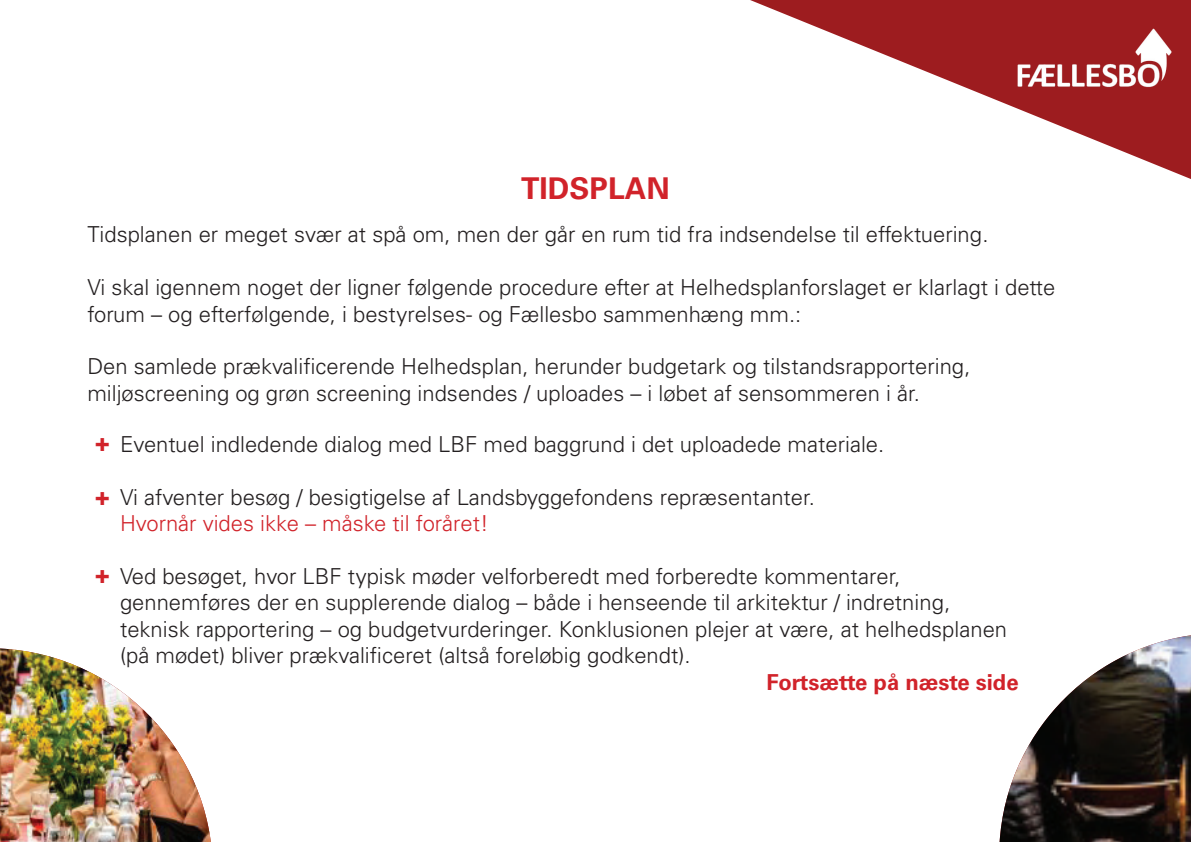
<style>
.page{position:relative;width:1191px;height:842px;background:#fff}
.page>*{position:absolute;margin:0;border:0;box-sizing:border-box;transform-origin:0 0}
.t1{font:700 30px "Univers LT";color:#d1232a}
.t2{font:300 22px/26.4px "Univers LT";color:#231f20}
.t3{font:700 22px "Univers LT";color:#d1232a}
.s1{font-weight:900;font-size:24px;color:#d1232a}
.s2{color:#d1232a}
</style>
<div class="page">
<svg style="left:750px;top:0;width:441px;height:179px"></svg>
<img style="left:1005px;top:2px;width:176px;height:118px">
<img style="left:999px;top:635px;width:192px;height:207px">
<img style="left:0;top:648px;width:211px;height:194px">
<h1 class="t1" style="left:521px;top:171px;width:150px">TIDSPLAN</h1>
<p class="t2" style="left:87px;top:221px;width:902px">Tidsplanen er meget svær at spå om, men der går en rum tid fra indsendelse til effektuering.</p>
<p class="t2" style="left:87px;top:274px;width:969px">Vi skal igennem noget der ligner følgende procedure efter at Helhedsplanforslaget er klarlagt i dette forum – og efterfølgende, i bestyrelses- og Fællesbo sammenhæng mm.:</p>
<p class="t2" style="left:87px;top:353px;width:885px">Den samlede prækvalificerende Helhedsplan, herunder budgetark og tilstandsrapportering, miljøscreening og grøn screening indsendes / uploades – i løbet af sensommeren i år.</p>
<p class="t2" style="left:94px;top:431px;width:791px"><span class="s1">+</span> Eventuel indledende dialog med LBF med baggrund i det uploadede materiale.</p>
<p class="t2" style="left:120px;top:484px;width:696px;text-indent:-26px"><span class="s1">+</span> Vi afventer besøg / besigtigelse af Landsbyggefondens repræsentanter.<br><span class="s2">Hvornår vides ikke – måske til foråret!</span></p>
<p class="t2" style="left:120px;top:563px;width:888px;text-indent:-26px"><span class="s1">+</span> Ved besøget, hvor LBF typisk møder velforberedt med forberedte kommentarer, gennemføres der en supplerende dialog – både i henseende til arkitektur / indretning, teknisk rapportering – og budgetvurderinger. Konklusionen plejer at være, at helhedsplanen (på mødet) bliver prækvalificeret (altså foreløbig godkendt).</p>
<p class="t3" style="left:766px;top:669px;width:253px">Fortsætte på næste side</p>
</div>
